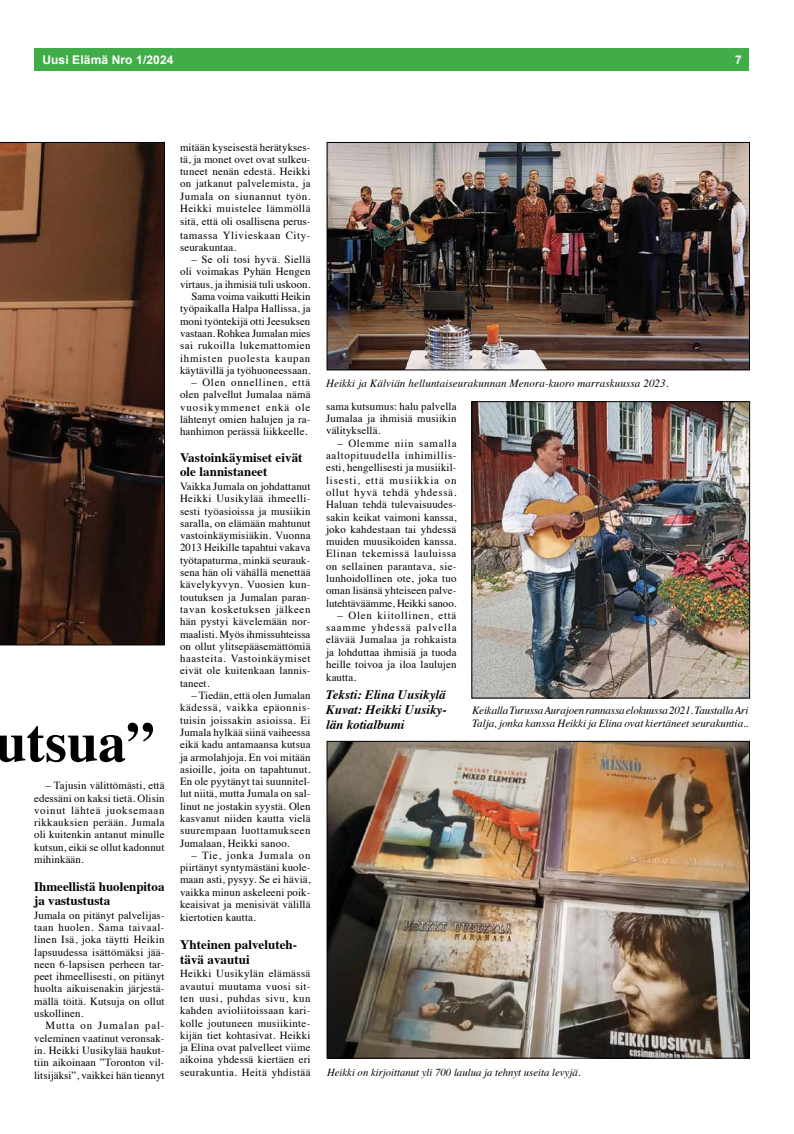
<style>
.page{position:relative;width:794px;height:1134px;background:#fff}
.page>*{position:absolute;margin:0;border:0;box-sizing:border-box;transform-origin:0 0}
.t1{font:700 56px "Times";color:#000}
.t2{font:700 13px/14.3px "Times";letter-spacing:.005em;color:#000}
.t3{font:italic 700 13px/15px "Times";color:#000;text-align:justify}
.t4{font:700 12px "Arial";letter-spacing:.01em;color:#fff}
.t5{font:italic 11px/12.6px "Times";color:#000}
.t6{font:11px "Times";color:#000}
.t7{font:10.9px/12.3px "Times";letter-spacing:.01em;color:#000;text-align:justify}
.t8{font:10.9px/12.3px "Times";letter-spacing:.05em;color:#000}
.t9{font:italic 10.7px "Times";color:#000}
.s1{font-size:10.9px}
.s2{font-size:11px}
</style>
<div class="page">
<div style="left:34px;top:48px;width:714px;height:23px;background:#41ad49"></div>
<img style="left:329px;top:743px;width:418px;height:313px">
<div style="left:327px;top:741px;width:422px;height:317px;border:1px solid #000"></div>
<img style="left:474px;top:403px;width:273px;height:293px">
<div style="left:472px;top:401px;width:277px;height:297px;border:1px solid #000"></div>
<img style="left:329px;top:144px;width:418px;height:224px">
<div style="left:327px;top:142px;width:422px;height:228px;border:1px solid #000"></div>
<svg style="left:0;top:142px;width:165px;height:503px;background:#523322"></svg>
<p class="t4" style="left:42px;top:52px;width:133px">Uusi Elämä Nro 1/2024</p>
<p class="t4" style="left:735px;top:52px;width:8px">7</p>
<h1 class="t1" style="left:-5px;top:689px;width:160px">utsua”</h1>
<p class="t7" style="left:34px;top:778px;width:132px;text-indent:11px">– Tajusin välittömästi, että edessäni on kaksi tietä. Olisin voinut lähteä juoksemaan rikkauksien perään. Jumala oli kuitenkin antanut minulle kutsun, eikä se ollut kadonnut mihinkään.</p>
<p class="t2" style="left:34px;top:878px;width:132px">Ihmeellistä huolenpitoa ja vastustusta</p>
<p class="t7" style="left:34px;top:908px;width:132px">Jumala on pitänyt palvelijas&shy;taan huolen. Sama taivaal&shy;linen Isä, joka täytti Heikin lapsuudessa isättömäksi jää&shy;neen 6-lapsisen perheen tar&shy;peet ihmeellisesti, on pitänyt huolta aikuisenakin järjestä&shy;mällä töitä. Kutsuja on ollut uskollinen.</p>
<p class="t7" style="left:34px;top:1018px;width:132px;text-indent:11px">Mutta on Jumalan pal&shy;veleminen vaatinut veronsak&shy;in. Heikki Uusikylää haukut&shy;tiin aikoinaan ”Toronton vil&shy;litsijäksi”, vaikkei hän tiennyt</p>
<p class="t7" style="left:180px;top:140px;width:132px">mitään kyseisestä herätykses&shy;tä, ja monet ovet ovat sulkeu&shy;tuneet nenän edestä. Heikki on jatkanut palvelemista, ja Jumala on siunannut työn.<br>Heikki muistelee lämmöllä</p>
<p class="t6" style="left:180px;top:211px;width:132px"><span class="s1">sitä, että</span> oli osallisena perus-</p>
<p class="t8" style="left:180px;top:228px;width:132px"><span class="s2">tamassa</span> Ylivieskaan City&shy;seurakuntaa.</p>
<p class="t7" style="left:180px;top:252px;width:132px;text-align:right">– Se oli tosi hyvä. Siellä oli voimakas Pyhän Hengen virtaus, ja ihmisiä tuli uskoon.<br>Sama voima vaikutti Heikin työpaikalla Halpa Hallissa, ja moni työntekijä otti Jeesuksen vastaan. Rohkea Jumalan mies sai rukoilla lukemattomien ihmisten puolesta kaupan käytävillä ja työhuoneessaan.</p>
<p class="t7" style="left:180px;top:375px;width:132px;text-indent:11px">– Olen onnellinen, että olen palvellut Jumalaa nämä vuosikymmenet enkä ole lähtenyt omien halujen ja ra&shy;hanhimon perässä liikkeelle.</p>
<p class="t2" style="left:180px;top:449px;width:124px">Vastoinkäymiset eivät ole lannistaneet</p>
<p class="t7" style="left:180px;top:479px;width:132px">Vaikka Jumala on johdattanut Heikki Uusikylää ihmeelli&shy;sesti työasioissa ja musiikin saralla, on elämään mahtunut vastoinkäymisiäkin. Vuonna 2013 Heikille tapahtui vakava työtapaturma, minkä seurauk&shy;sena hän oli vähällä menettää kävelykyvyn. Vuosien kun&shy;toutuksen ja Jumalan paran&shy;tavan kosketuksen jälkeen hän pystyi kävelemään nor&shy;maalisti. Myös ihmissuhteissa on ollut ylitsepääsemättömiä haasteita. Vastoinkäymiset eivät ole kuitenkaan lannis&shy;taneet.</p>
<p class="t7" style="left:180px;top:688px;width:132px;text-indent:11px">– Tiedän, että olen Jumalan kädessä, vaikka epäonnis&shy;tuisin joissakin asioissa. Ei Jumala hylkää siinä vaiheessa eikä kadu antamaansa kutsua ja armolahjoja. En voi mitään asioille, joita on tapahtunut.<br>En ole pyytänyt tai suunnitel&shy;lut niitä, mutta Jumala on sal&shy;linut ne jostakin syystä. Olen kasvanut niiden kautta vielä suurempaan luottamukseen Jumalaan, Heikki sanoo.</p>
<p class="t7" style="left:180px;top:848px;width:132px;text-indent:11px">– Tie, jonka Jumala on piirtänyt syntymästäni kuole&shy;maan asti, pysyy. Se ei häviä, vaikka minun askeleeni poik&shy;keaisivat ja menisivät välillä kiertotien kautta<span class="s2">.</span></p>
<p class="t2" style="left:180px;top:936px;width:119px">Yhteinen palveluteh&shy;tävä avautui</p>
<p class="t7" style="left:180px;top:967px;width:132px">Heikki Uusikylän elämässä avautui muutama vuosi sit&shy;ten uusi, puhdas sivu, kun kahden avioliitoissaan kari&shy;kolle joutuneen musiikinte&shy;kijän tiet kohtasivat. Heikki ja Elina ovat palvelleet viime aikoina yhdessä kiertäen eri seurakuntia. Heitä yhdistää</p>
<p class="t5" style="left:326px;top:376px;width:344px">Heikki ja Kälviän helluntaiseurakunnan Menora-kuoro marraskuussa 2023.</p>
<p class="t7" style="left:326px;top:399px;width:132px">sama kutsumus: halu palvella Jumalaa ja ihmisiä musiikin välityksellä.</p>
<p class="t7" style="left:326px;top:436px;width:132px;text-indent:11px">– Olemme niin samalla aaltopituudella inhimillis&shy;esti, hengellisesti ja musiikil&shy;lisesti, että musiikkia on ollut hyvä tehdä yhdessä.<br>Haluan tehdä tulevaisuudes&shy;sakin keikat vaimoni kanssa, joko kahdestaan tai yhdessä muiden muusikoiden kanssa.<br>Elinan tekemissä lauluissa on sellainen parantava, sie&shy;lunhoidollinen ote, joka tuo oman lisänsä yhteiseen palve&shy;lutehtäväämme, Heikki sanoo.</p>
<p class="t7" style="left:326px;top:608px;width:132px;text-indent:11px">– Olen kiitollinen, että saamme yhdessä palvella elävää Jumalaa ja rohkaista ja lohduttaa ihmisiä ja tuoda heille toivoa ja iloa laulujen kautta.</p>
<p class="t3" style="left:326px;top:686px;width:122px">Teksti: Elina Uusikylä Kuvat: Heikki Uusiky&shy;län kotialbumi</p>
<p class="t5" style="left:472px;top:704px;width:278px">Keikalla Turussa Aurajoen rannassa elokuussa 2021. Taustalla Ari<br>Talja, jonka kanssa Heikki ja Elina ovat kiertäneet seurakuntia..</p>
<p class="t9" style="left:327px;top:1063px;width:255px">Heikki on kirjoittanut yli 700 laulua ja tehnyt useita levyjä.</p>
</div>
